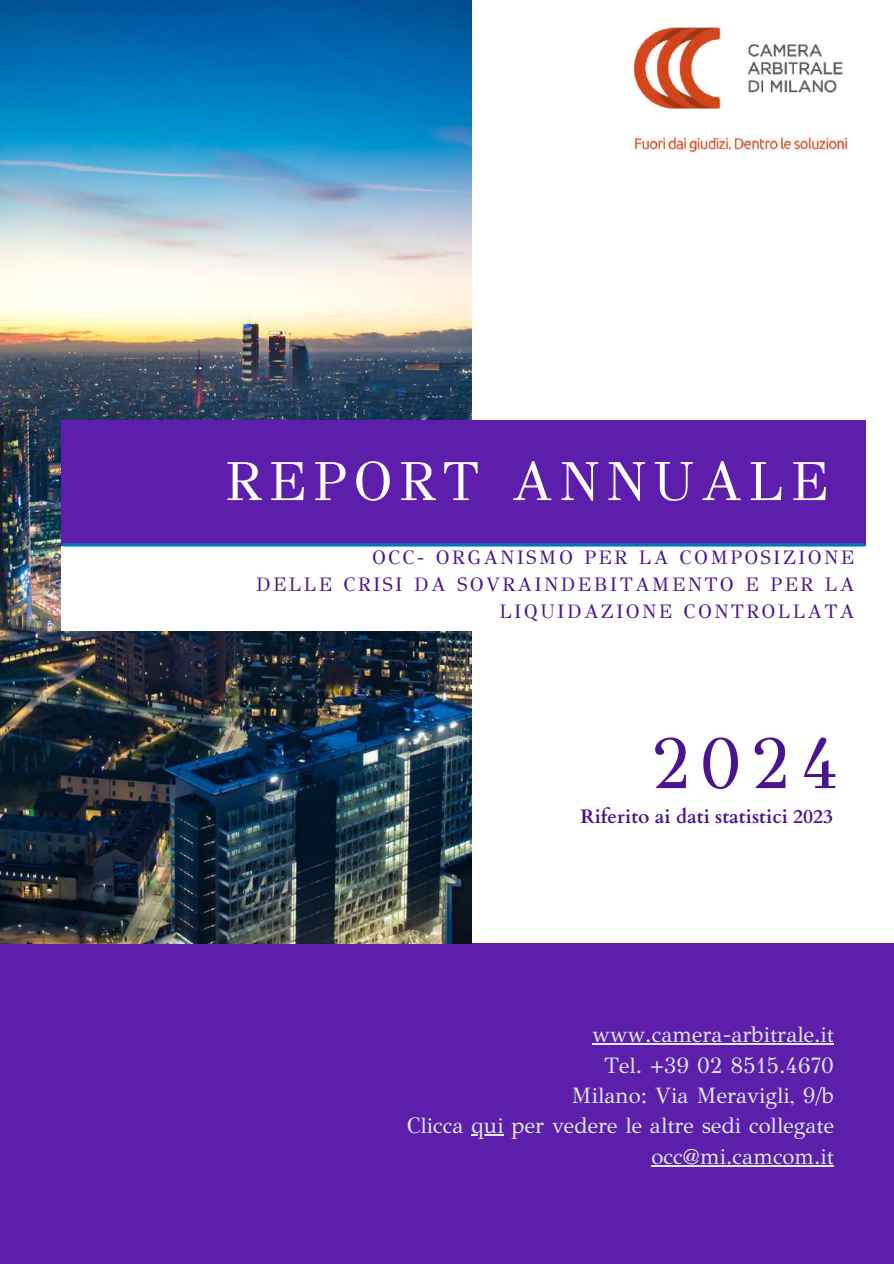
<style>
.page{position:relative;width:894px;height:1264px;background:#fff}
.page>*{position:absolute;margin:0;border:0;box-sizing:border-box;transform-origin:0 0}
.t1{font:72px "GFS Didot";color:#4a138f}
.t2{font:54.9px "GFS Didot";letter-spacing:.12em;color:#fff}
.t3{font:22.2px/30.3px "GFS Didot";color:#dde9ec;text-align:right}
.t4{font:19.5px/27px "GFS Didot";letter-spacing:.12em;color:#4a138f;text-align:right}
.t5{font:700 19.5px "Cardo";color:#4a138f}
</style>
<div class="page">
<div style="left:0;top:943px;width:893px;height:320px;background:#5d1fab"></div>
<img style="left:0;top:0;width:471px;height:943px">
<div style="left:62px;top:506px;width:803px;height:124px;background:#fff"></div>
<div style="left:62px;top:420px;width:803px;height:125px;background:#5d1fab"></div>
<hr style="left:63px;top:543px;width:801px;height:3px;background:#0077b5">
<img style="left:633px;top:27px;width:215px;height:126px">
<hr style="left:592px;top:1043px;width:241px;height:1px;background:#dde9ec">
<hr style="left:471px;top:1134px;width:32px;height:1px;background:#dde9ec">
<hr style="left:651px;top:1164px;width:182px;height:2px;background:#dde9ec">
<h2 class="t2" style="left:225px;top:448px;width:604px">REPORT ANNUALE</h2>
<p class="t4" style="left:256px;top:543px;width:599px">OCC- ORGANISMO PER LA COMPOSIZIONE<br>DELLE CRISI DA SOVRAINDEBITAMENTO E PER LA<br>LIQUIDAZIONE CONTROLLATA</p>
<h1 class="t1" style="left:650px;top:720px;width:190px">2024</h1>
<p class="t5" style="left:580px;top:803px;width:254px">Riferito ai dati statistici 2023</p>
<p class="t3" style="left:407px;top:1019px;width:428px">www.camera-arbitrale.it<br>Tel. +39 02 8515.4670<br>Milano: Via Meravigli, 9/b<br>Clicca qui per vedere le altre sedi collegate occ@mi.camcom.it</p>
</div>
